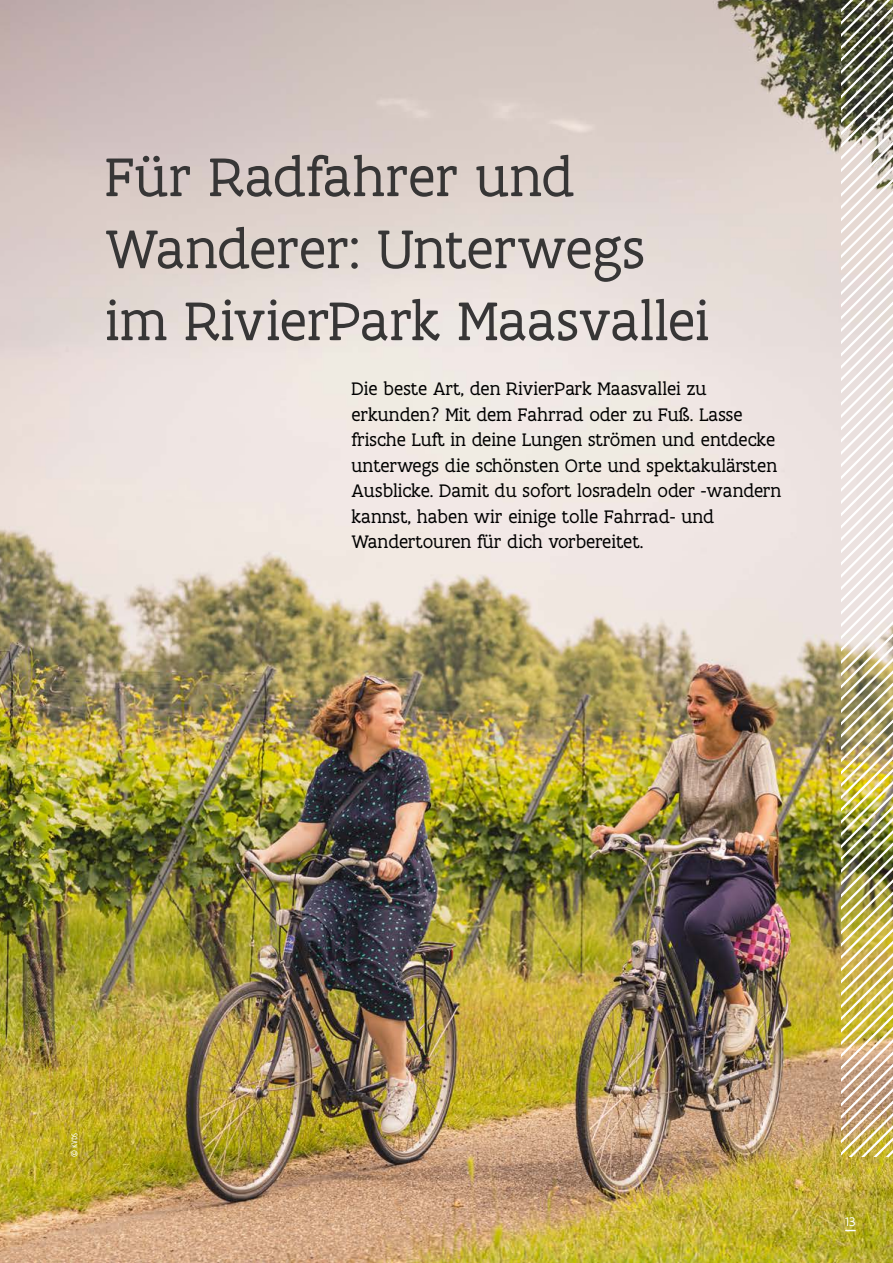
<style>
.page{position:relative;width:893px;height:1263px;background:#fff}
.page>*{position:absolute;margin:0;border:0;box-sizing:border-box;transform-origin:0 0}
.t1{font:58.5px/72px "Flanders Art Serif";letter-spacing:-.005em;color:#373636}
.t2{font:19.5px/25.5px "Flanders Art Serif";color:#000}
.t3{font:13.5px "Flanders Art Sans";color:#fff}
.t4{font:condensed 9px "Flanders Art Sans";color:#fff}
</style>
<div class="page">
<img style="left:0;top:0;width:893px;height:1263px">
<img style="left:842px;top:0;width:51px;height:1157px">
<h1 class="t1" style="left:105px;top:143px;width:605px">Für Radfahrer und<br>Wanderer: Unterwegs im RivierPark Maasvallei</h1>
<p class="t2" style="left:351px;top:377px;width:431px">Die beste Art, den RivierPark Maasvallei zu erkunden? Mit dem Fahrrad oder zu Fuß. Lasse frische Luft in deine Lungen strömen und entdecke unterwegs die schönsten Orte und spektakulärsten Ausblicke. Damit du sofort losradeln oder -wandern kannst, haben wir einige tolle Fahrrad- und Wandertouren für dich vorbereitet.</p>
<p class="t4" style="left:69px;top:1157px;width:25px;rotate:-90deg">© KVDS</p>
<p class="t3" style="left:845px;top:1213px;width:12px">13</p>
</div>
